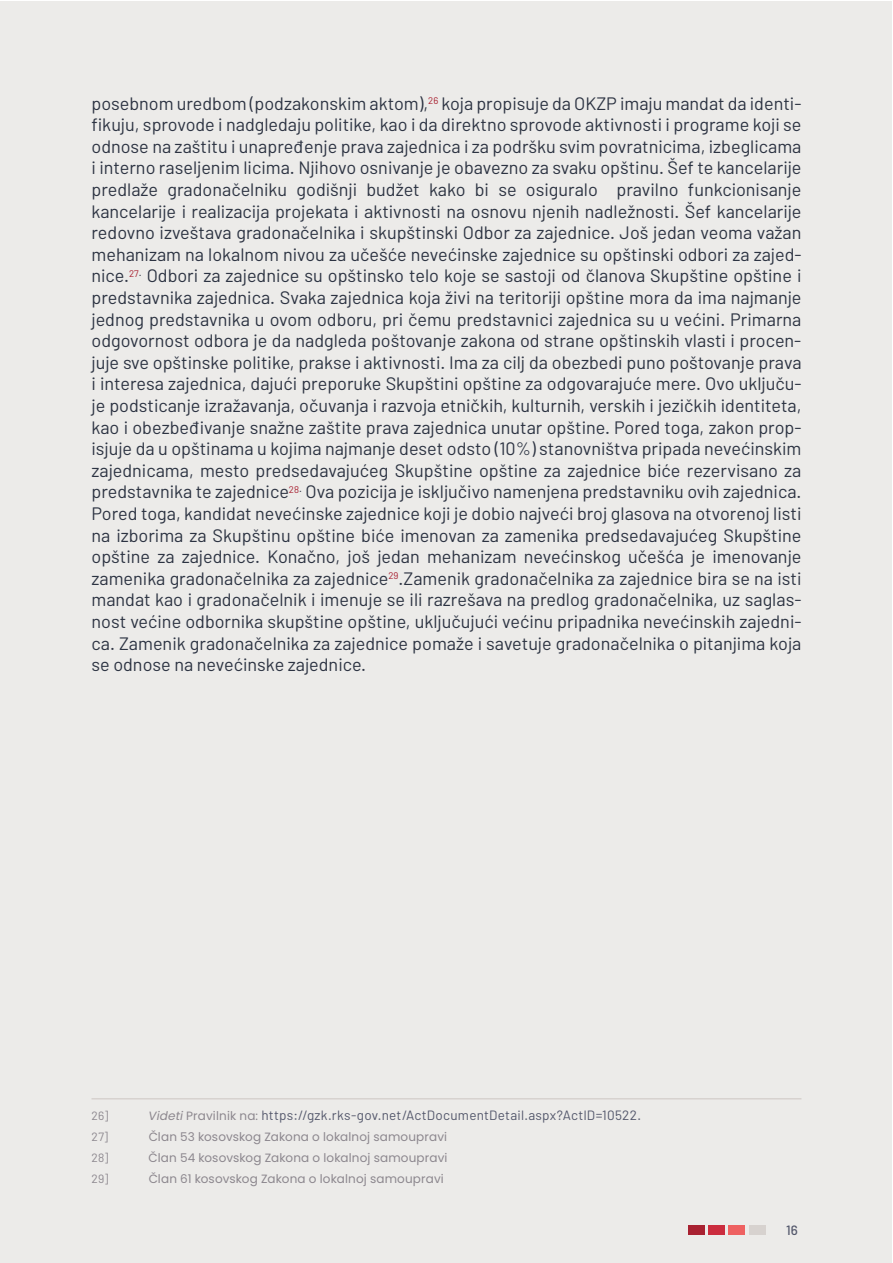
<style>
.page{position:relative;width:893px;height:1263px;background:#fff}
.page>*{position:absolute;margin:0;border:0;box-sizing:border-box;transform-origin:0 0}
.t1{font:18px/21.6px "Barlow";color:#2c3342;text-align:justify}
.t2{font:13.5px "Barlow";letter-spacing:.015em;color:#53576b}
.t3{font:500 13.5px "Barlow";color:#53576b}
.t4{font:12px "Poppins";letter-spacing:.015em;color:#8c878e}
.t5{font:12px "Barlow";letter-spacing:.025em;color:#8c878e}
.s1{font-family:"Poppins";font-style:italic;font-size:12px;color:#8c878e}
.s2{font-family:"Poppins";font-size:12px;color:#8c878e}
</style>
<div class="page">
<div style="left:0;top:2px;width:891px;height:1261px;background:#ecebe9"></div>
<div style="left:688px;top:1225px;width:16px;height:9px;background:#a82131"></div>
<div style="left:749px;top:1225px;width:16px;height:9px;background:#d7d2cf"></div>
<div style="left:729px;top:1225px;width:16px;height:9px;background:#ee6161"></div>
<div style="left:708px;top:1225px;width:17px;height:9px;background:#cb2c3e"></div>
<hr style="left:92px;top:1098px;width:709px;height:1px;background:#d7d2cf">
<p class="t1" style="left:91px;top:92px;width:711px">posebnom uredbom (podzakonskim aktom),<sup>26</sup> koja propisuje da OKZP imaju mandat da identi&shy;fikuju, sprovode i nadgledaju politike, kao i da direktno sprovode aktivnosti i programe koji se odnose na zaštitu i unapređenje prava zajednica i za podršku svim povratnicima, izbeglicama i interno raseljenim licima. Njihovo osnivanje je obavezno za svaku opštinu. Šef te kancelarije predlaže gradonačelniku godišnji budžet kako bi se osiguralo pravilno funkcionisanje kancelarije i realizacija projekata i aktivnosti na osnovu njenih nadležnosti. Šef kancelarije redovno izveštava gradonačelnika i skupštinski Odbor za zajednice. Još jedan veoma važan mehanizam na lokalnom nivou za učešće nevećinske zajednice su opštinski odbori za zajed&shy;nice.<sup>27</sup><sup>.</sup> Odbori za zajednice su opštinsko telo koje se sastoji od članova Skupštine opštine i predstavnika zajednica. Svaka zajednica koja živi na teritoriji opštine mora da ima najmanje jednog predstavnika u ovom odboru, pri čemu predstavnici zajednica su u većini. Primarna odgovornost odbora je da nadgleda poštovanje zakona od strane opštinskih vlasti i procen&shy;juje sve opštinske politike, prakse i aktivnosti. Ima za cilj da obezbedi puno poštovanje prava i interesa zajednica, dajući preporuke Skupštini opštine za odgovarajuće mere. Ovo uključu&shy;je podsticanje izražavanja, očuvanja i razvoja etničkih, kulturnih, verskih i jezičkih identiteta, kao i obezbeđivanje snažne zaštite prava zajednica unutar opštine. Pored toga, zakon prop&shy;isjuje da u opštinama u kojima najmanje deset odsto (10%) stanovništva pripada nevećinskim zajednicama, mesto predsedavajućeg Skupštine opštine za zajednice biće rezervisano za predstavnika te zajednice<sup>28</sup><sup>.</sup> Ova pozicija je isključivo namenjena predstavniku ovih zajednica.<br>Pored toga, kandidat nevećinske zajednice koji je dobio najveći broj glasova na otvorenoj listi na izborima za Skupštinu opštine biće imenovan za zamenika predsedavajućeg Skupštine opštine za zajednice. Konačno, još jedan mehanizam nevećinskog učešća je imenovanje zamenika gradonačelnika za zajednice<sup>29</sup>.Zamenik gradonačelnika za zajednice bira se na isti mandat kao i gradonačelnik i imenuje se ili razrešava na predlog gradonačelnika, uz saglas&shy;nost većine odbornika skupštine opštine, uključujući većinu pripadnika nevećinskih zajedni&shy;ca. Zamenik gradonačelnika za zajednice pomaže i savetuje gradonačelnika o pitanjima koja se odnose na nevećinske zajednice.</p>
<p class="t5" style="left:92px;top:1108px;width:18px">26]</p>
<p class="t2" style="left:148px;top:1106px;width:494px"><span class="s1">Videti</span> <span class="s2">Pravilnik na:</span> https://gzk.rks-gov.net/ActDocumentDetail.aspx?ActID=10522.</p>
<p class="t5" style="left:92px;top:1129px;width:18px">27]</p>
<p class="t4" style="left:149px;top:1129px;width:300px">Član 53 kosovskog Zakona o lokalnoj samoupravi</p>
<p class="t5" style="left:92px;top:1150px;width:18px">28]</p>
<p class="t4" style="left:148px;top:1150px;width:301px">Član 54 kosovskog Zakona o lokalnoj samoupravi</p>
<p class="t5" style="left:92px;top:1171px;width:18px">29]</p>
<p class="t4" style="left:149px;top:1171px;width:297px">Član 61 kosovskog Zakona o lokalnoj samoupravi</p>
<p class="t3" style="left:786px;top:1221px;width:13px">16</p>
</div>
